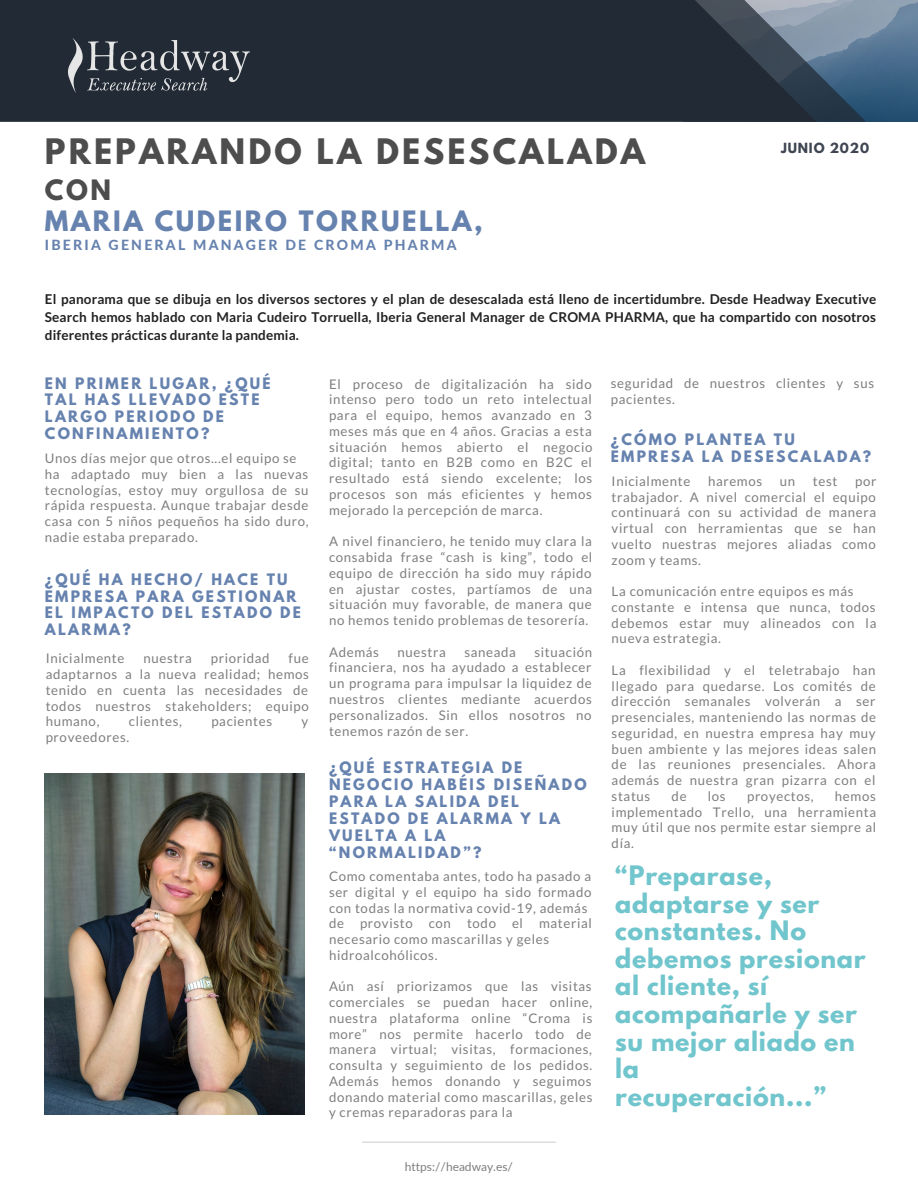
<style>
.page{position:relative;width:918px;height:1188px;background:#fff}
.page>*{position:absolute;margin:0;border:0;box-sizing:border-box;transform-origin:0 0}
.t1{font:700 31.2px "League Spartan";letter-spacing:.1em;color:#4d4d4d}
.t2{font:700 24.9px "League Spartan";letter-spacing:.1em;color:#6682af}
.t3{font:700 24.9px "League Spartan";color:#4d4d4d}
.t4{font:700 23.7px/27.5px "League Spartan";letter-spacing:.03em;color:#71c5cc}
.t5{font:700 13.95px/16.8px "League Spartan";letter-spacing:.16em;color:#6682af}
.t6{font:800 13.95px "Lato";letter-spacing:.16em;color:#6682af}
.t7{font:700 13.5px/18px "Lato";letter-spacing:.01em;color:#222;text-align:justify}
.t8{font:13.2px/15.8px "Lato";letter-spacing:.05em;color:#7e7e7e;text-align:justify}
.t9{font:700 12.45px "League Spartan";letter-spacing:.07em;color:#3f4652}
.t10{font:12px "Lato";color:#7e7e7e}
</style>
<div class="page">
<img style="left:865px;top:0;width:53px;height:122px">
<svg style="left:815px;top:0;width:50px;height:122px;background:#5b738a"></svg>
<svg style="left:0;top:0;width:815px;height:122px;background:#26303a"></svg>
<img style="left:66px;top:38px;width:184px;height:54px">
<svg style="left:362px;top:1142px;width:194px;height:1px"></svg>
<img style="left:45px;top:774px;width:260px;height:341px">
<h1 class="t1" style="left:45px;top:136px;width:602px">PREPARANDO LA DESESCALADA</h1>
<h2 class="t3" style="left:45px;top:177px;width:68px">CON</h2>
<h2 class="t2" style="left:45px;top:209px;width:439px">MARIA CUDEIRO TORRUELLA,</h2>
<p class="t6" style="left:45px;top:237px;width:413px">IBERIA GENERAL MANAGER DE CROMA PHARMA</p>
<p class="t9" style="left:781px;top:141px;width:90px">JUNIO 2020</p>
<p class="t7" style="left:45px;top:290px;width:833px">El panorama que se dibuja en los diversos sectores y el plan de desescalada está lleno de incertidumbre. Desde Headway Executive Search hemos hablado con Maria Cudeiro Torruella, Iberia General Manager de CROMA PHARMA, que ha compartido con nosotros diferentes prácticas durante la pandemia.</p>
<p class="t5" style="left:45px;top:376px;width:227px">EN PRIMER LUGAR, ¿QUÉ<br>TAL HAS LLEVADO ESTE<br>LARGO PERIODO DE<br>CONFINAMIENTO?</p>
<p class="t8" style="left:45px;top:450px;width:265px;text-align:left">Unos días mejor que otros...el equipo se ha adaptado muy bien a las nuevas tecnologías, estoy muy orgullosa de su rápida respuesta. Aunque trabajar desde casa con 5 niños pequeños ha sido duro, nadie estaba preparado.</p>
<p class="t8" style="left:611px;top:375px;width:265px">seguridad de nuestros clientes y sus pacientes.</p>
<p class="t8" style="left:329px;top:376px;width:265px">El proceso de digitalización ha sido intenso pero todo un reto intelectual para el equipo, hemos avanzado en 3 meses más que en 4 años. Gracias a esta situación hemos abierto el negocio digital; tanto en B2B como en B2C el resultado está siendo excelente; los procesos son más eficientes y hemos mejorado la percepción de marca.</p>
<p class="t8" style="left:329px;top:533px;width:265px">A nivel financiero, he tenido muy clara la consabida frase “cash is king”, todo el equipo de dirección ha sido muy rápido en ajustar costes, partíamos de una situación muy favorable, de manera que no hemos tenido problemas de tesorería.</p>
<p class="t8" style="left:329px;top:644px;width:51px">Además</p>
<p class="t8" style="left:398px;top:644px;width:50px">nuestra</p>
<p class="t8" style="left:464px;top:644px;width:53px">saneada</p>
<p class="t5" style="left:611px;top:433px;width:262px">¿CÓMO PLANTEA TU<br>EMPRESA LA DESESCALADA?</p>
<p class="t8" style="left:612px;top:473px;width:80px">Inicialmente</p>
<p class="t8" style="left:708px;top:473px;width:56px">haremos</p>
<p class="t8" style="left:780px;top:473px;width:17px">un</p>
<p class="t8" style="left:813px;top:473px;width:26px">test</p>
<p class="t8" style="left:612px;top:473px;width:266px;text-indent:243px">por trabajador. A nivel comercial el equipo continuará con su actividad de manera virtual con herramientas que se han vuelto nuestras mejores aliadas como zoom y teams.</p>
<p class="t8" style="left:612px;top:583px;width:266px;text-align:left">La comunicación entre equipos es más constante e intensa que nunca, todos debemos estar muy alineados con la nueva estrategia.</p>
<p class="t8" style="left:612px;top:662px;width:266px">La flexibilidad y el teletrabajo han llegado para quedarse. Los comités de dirección semanales volverán a ser presenciales, manteniendo las normas de seguridad, en nuestra empresa hay muy buen ambiente y las mejores ideas salen de las reuniones presenciales. Ahora además de nuestra gran pizarra con el status</p>
<p class="t5" style="left:45px;top:572px;width:258px">¿QUÉ HA HECHO/ HACE TU<br>EMPRESA PARA GESTIONAR<br>EL IMPACTO DEL ESTADO DE<br>ALARMA?</p>
<p class="t8" style="left:46px;top:650px;width:80px">Inicialmente</p>
<p class="t8" style="left:143px;top:650px;width:50px">nuestra</p>
<p class="t8" style="left:211px;top:650px;width:60px">prioridad</p>
<p class="t8" style="left:329px;top:644px;width:265px;text-indent:206px">situación financiera, nos ha ayudado a establecer un programa para impulsar la liquidez de nuestros clientes mediante acuerdos personalizados. Sin ellos nosotros no tenemos razón de ser.</p>
<p class="t8" style="left:46px;top:650px;width:265px;text-indent:243px">fue adaptarnos a la nueva realidad; hemos tenido en cuenta las necesidades de todos nuestros stakeholders; equipo humano,</p>
<p class="t8" style="left:129px;top:713px;width:55px">clientes,</p>
<p class="t8" style="left:211px;top:713px;width:62px">pacientes</p>
<p class="t8" style="left:302px;top:713px;width:8px">y</p>
<p class="t8" style="left:46px;top:729px;width:85px">proveedores.</p>
<p class="t5" style="left:329px;top:761px;width:259px">¿QUÉ ESTRATEGIA DE<br>NEGOCIO HABÉIS DISEÑADO<br>PARA LA SALIDA DEL<br>ESTADO DE ALARMA Y LA<br>VUELTA A LA “NORMALIDAD”?</p>
<p class="t8" style="left:329px;top:868px;width:264px;text-align:left">Como comentaba antes, todo ha pasado a ser digital y el equipo ha sido formado con todas la normativa covid-19, además de provisto con todo el material necesario como mascarillas y geles hidroalcohólicos.</p>
<p class="t8" style="left:329px;top:978px;width:265px">Aún así priorizamos que las visitas comerciales se puedan hacer online, nuestra plataforma online “Croma is more” nos permite hacerlo todo de manera virtual; visitas, formaciones, consulta y seguimiento de los pedidos.<br>Además hemos donando y seguimos donando material como mascarillas, geles y cremas reparadoras para la</p>
<p class="t8" style="left:612px;top:788px;width:266px;text-indent:223px">hemos implementado Trello, una herramienta muy útil que nos permite estar siempre al día.</p>
<p class="t8" style="left:672px;top:788px;width:16px">de</p>
<p class="t8" style="left:708px;top:788px;width:19px">los</p>
<p class="t8" style="left:747px;top:788px;width:68px">proyectos,</p>
<h3 class="t4" style="left:615px;top:865px;width:252px">“Preparase, adaptarse y ser constantes. No debemos presionar al cliente, sí acompañarle y ser su mejor aliado en la<br>recuperación...”</h3>
<p class="t10" style="left:405px;top:1159px;width:110px">https://headway.es/</p>
</div>
